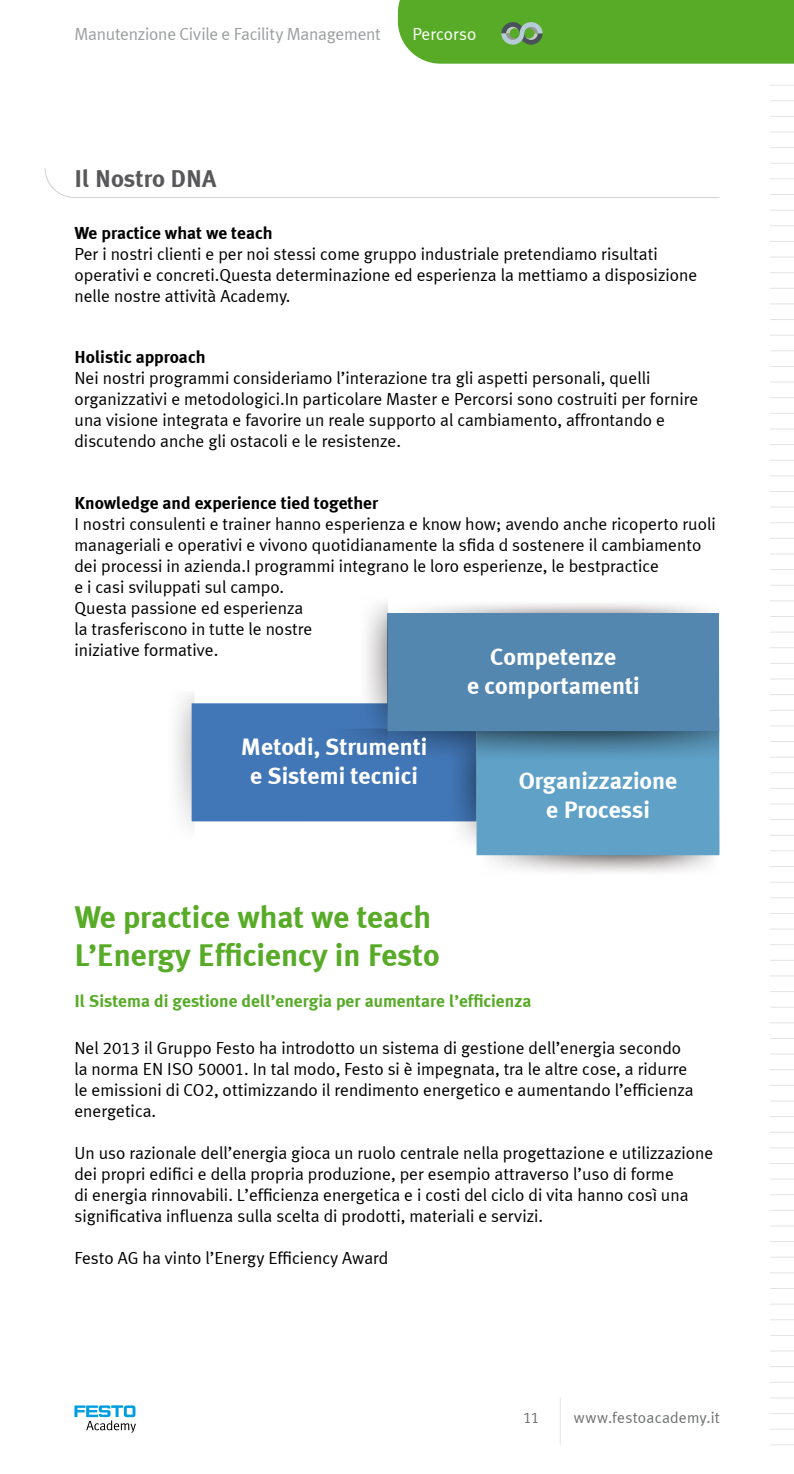
<style>
.page{position:relative;width:794px;height:1474px;background:#fff}
.page>*{position:absolute;margin:0;border:0;box-sizing:border-box;transform-origin:0 0}
.t1{font:700 31.5px/37.8px "Meta Plus LF";color:#57ab27}
.t2{font:700 24.5px "Meta Plus LF";color:#58585a}
.t3{font:700 23.97px/28.7px "Meta Plus LF";color:#fff;text-align:center}
.t4{font:17.5px/21px "Meta Plus LF";color:#000}
.t5{font:700 17.5px "Meta Plus LF";color:#000}
.t6{font:700 17.5px "Meta Plus LF";color:#57ab27}
.t7{font:17.5px "Meta Plus LF";letter-spacing:-.015em;color:#9c9e9f}
.t8{font:17.5px "Meta Plus LF";color:#fff}
.t9{font:15.75px "Meta Plus LF";letter-spacing:.01em;color:#707172}
</style>
<div class="page">
<svg style="left:770px;top:913px;width:24px;height:1px"></svg>
<svg style="left:770px;top:928px;width:24px;height:1px"></svg>
<svg style="left:770px;top:944px;width:24px;height:1px"></svg>
<svg style="left:770px;top:975px;width:24px;height:1px"></svg>
<svg style="left:770px;top:991px;width:24px;height:1px"></svg>
<svg style="left:770px;top:1022px;width:24px;height:1px"></svg>
<svg style="left:770px;top:1038px;width:24px;height:1px"></svg>
<svg style="left:770px;top:1053px;width:24px;height:1px"></svg>
<svg style="left:770px;top:1069px;width:24px;height:1px"></svg>
<svg style="left:770px;top:1100px;width:24px;height:1px"></svg>
<svg style="left:770px;top:1116px;width:24px;height:1px"></svg>
<svg style="left:770px;top:1147px;width:24px;height:1px"></svg>
<svg style="left:770px;top:1163px;width:24px;height:1px"></svg>
<svg style="left:771px;top:1178px;width:23px;height:1px"></svg>
<svg style="left:770px;top:1194px;width:24px;height:1px"></svg>
<svg style="left:770px;top:1225px;width:24px;height:1px"></svg>
<svg style="left:770px;top:1241px;width:24px;height:1px"></svg>
<svg style="left:770px;top:1272px;width:24px;height:1px"></svg>
<svg style="left:770px;top:1319px;width:24px;height:1px"></svg>
<svg style="left:770px;top:1350px;width:24px;height:1px"></svg>
<svg style="left:770px;top:1366px;width:24px;height:1px"></svg>
<svg style="left:770px;top:1397px;width:24px;height:1px"></svg>
<svg style="left:770px;top:1444px;width:24px;height:1px"></svg>
<svg style="left:770px;top:85px;width:24px;height:1px"></svg>
<svg style="left:770px;top:100px;width:24px;height:1px"></svg>
<svg style="left:770px;top:132px;width:24px;height:1px"></svg>
<svg style="left:770px;top:147px;width:24px;height:1px"></svg>
<svg style="left:770px;top:178px;width:24px;height:1px"></svg>
<svg style="left:770px;top:194px;width:24px;height:1px"></svg>
<svg style="left:770px;top:225px;width:24px;height:1px"></svg>
<svg style="left:770px;top:256px;width:24px;height:1px"></svg>
<svg style="left:770px;top:272px;width:24px;height:1px"></svg>
<svg style="left:770px;top:303px;width:24px;height:1px"></svg>
<svg style="left:770px;top:319px;width:24px;height:1px"></svg>
<svg style="left:770px;top:350px;width:24px;height:1px"></svg>
<svg style="left:770px;top:381px;width:24px;height:1px"></svg>
<svg style="left:770px;top:397px;width:24px;height:1px"></svg>
<svg style="left:770px;top:428px;width:24px;height:1px"></svg>
<svg style="left:770px;top:444px;width:24px;height:1px"></svg>
<svg style="left:770px;top:475px;width:24px;height:1px"></svg>
<svg style="left:770px;top:491px;width:24px;height:1px"></svg>
<svg style="left:770px;top:522px;width:24px;height:1px"></svg>
<svg style="left:770px;top:553px;width:24px;height:1px"></svg>
<svg style="left:770px;top:569px;width:24px;height:1px"></svg>
<svg style="left:770px;top:600px;width:24px;height:1px"></svg>
<svg style="left:770px;top:616px;width:24px;height:1px"></svg>
<svg style="left:770px;top:647px;width:24px;height:1px"></svg>
<svg style="left:770px;top:116px;width:24px;height:1px"></svg>
<svg style="left:770px;top:163px;width:24px;height:1px"></svg>
<svg style="left:770px;top:241px;width:24px;height:1px"></svg>
<svg style="left:770px;top:288px;width:24px;height:1px"></svg>
<svg style="left:770px;top:366px;width:24px;height:1px"></svg>
<svg style="left:770px;top:413px;width:24px;height:1px"></svg>
<svg style="left:770px;top:506px;width:24px;height:1px"></svg>
<svg style="left:770px;top:538px;width:24px;height:1px"></svg>
<svg style="left:770px;top:585px;width:24px;height:1px"></svg>
<svg style="left:770px;top:663px;width:24px;height:1px"></svg>
<svg style="left:770px;top:678px;width:24px;height:1px"></svg>
<svg style="left:770px;top:725px;width:24px;height:1px"></svg>
<svg style="left:770px;top:772px;width:24px;height:1px"></svg>
<svg style="left:770px;top:803px;width:24px;height:1px"></svg>
<svg style="left:770px;top:210px;width:24px;height:1px"></svg>
<svg style="left:770px;top:335px;width:24px;height:1px"></svg>
<svg style="left:770px;top:460px;width:24px;height:1px"></svg>
<svg style="left:771px;top:631px;width:23px;height:1px"></svg>
<svg style="left:770px;top:694px;width:24px;height:1px"></svg>
<svg style="left:770px;top:741px;width:24px;height:1px"></svg>
<svg style="left:770px;top:788px;width:24px;height:1px"></svg>
<svg style="left:770px;top:819px;width:24px;height:1px"></svg>
<svg style="left:770px;top:850px;width:24px;height:1px"></svg>
<svg style="left:770px;top:866px;width:24px;height:1px"></svg>
<svg style="left:770px;top:897px;width:24px;height:1px"></svg>
<svg style="left:74px;top:1405px;width:62px;height:27px"></svg>
<div style="left:398px;top:0;width:396px;height:64px;background:#57ab27"></div>
<hr style="left:560px;top:1397px;width:1px;height:47px;background:#e3e4e4">
<svg style="left:44px;top:168px;width:676px;height:30px"></svg>
<svg style="left:176px;top:693px;width:18px;height:134px"></svg>
<svg style="left:476px;top:855px;width:243px;height:18px"></svg>
<div style="left:192px;top:703px;width:249px;height:118px;background:#4277b7"></div>
<div style="left:476px;top:716px;width:243px;height:139px;background:#5fa1c7"></div>
<svg style="left:387px;top:602px;width:319px;height:11px"></svg>
<svg style="left:441px;top:768px;width:35px;height:74px"></svg>
<svg style="left:322px;top:728px;width:397px;height:40px"></svg>
<div style="left:387px;top:613px;width:332px;height:118px;background:#5487b0"></div>
<svg style="left:351px;top:602px;width:36px;height:146px"></svg>
<p class="t7" style="left:74px;top:24px;width:308px">Manutenzione Civile e Facility Management</p>
<p class="t8" style="left:412px;top:24px;width:66px">Percorso</p>
<h2 class="t2" style="left:74px;top:163px;width:143px">Il Nostro DNA</h2>
<p class="t5" style="left:74px;top:222px;width:200px">We practice what we teach</p>
<p class="t4" style="left:74px;top:243px;width:624px">Per i nostri clienti e per noi stessi come gruppo industriale pretendiamo risultati operativi e concreti.Questa determinazione ed esperienza la mettiamo a disposizione nelle nostre attività Academy.</p>
<p class="t5" style="left:74px;top:346px;width:132px">Holistic approach</p>
<p class="t4" style="left:74px;top:367px;width:625px">Nei nostri programmi consideriamo l’interazione tra gli aspetti personali, quelli organizzativi e metodologici.In particolare Master e Percorsi sono costruiti per fornire una visione integrata e favorire un reale supporto al cambiamento, affrontando e discutendo anche gli ostacoli e le resistenze.</p>
<p class="t5" style="left:74px;top:492px;width:305px">Knowledge and experience tied together</p>
<p class="t4" style="left:74px;top:513px;width:643px">I nostri consulenti e trainer hanno esperienza e know how; avendo anche ricoperto ruoli manageriali e operativi e vivono quotidianamente la sfida d sostenere il cambiamento dei processi in azienda.I programmi integrano le loro esperienze, le bestpractice<br>e i casi sviluppati sul campo.<br>Questa passione ed esperienza<br>la trasferiscono in tutte le nostre<br>iniziative formative.</p>
<h3 class="t3" style="left:467px;top:641px;width:174px">Competenze<br>e comportamenti</h3>
<h3 class="t3" style="left:241px;top:732px;width:188px">Metodi, Strumenti e Sistemi tecnici</h3>
<h1 class="t1" style="left:74px;top:896px;width:367px">We practice what we teach<br>L’Energy Efficiency in Festo</h1>
<h3 class="t3" style="left:519px;top:765px;width:160px">Organizzazione e Processi</h3>
<p class="t6" style="left:74px;top:989px;width:458px">Il Sistema di gestione dell’energia per aumentare l’efficienza</p>
<p class="t4" style="left:74px;top:1036px;width:621px">Nel 2013 il Gruppo Festo ha introdotto un sistema di gestione dell’energia secondo la norma EN ISO 50001. In tal modo, Festo si è impegnata, tra le altre cose, a ridurre le emissioni di CO2, ottimizzando il rendimento energetico e aumentando l’efficienza energetica.</p>
<p class="t4" style="left:74px;top:1141px;width:640px">Un uso razionale dell’energia gioca un ruolo centrale nella progettazione e utilizzazione dei propri edifici e della propria produzione, per esempio attraverso l’uso di forme<br>di energia rinnovabili. L’efficienza energetica e i costi del ciclo di vita hanno così una significativa influenza sulla scelta di prodotti, materiali e servizi.</p>
<p class="t4" style="left:74px;top:1246px;width:315px">Festo AG ha vinto l’Energy Efficiency Award</p>
<p class="t9" style="left:523px;top:1407px;width:18px">11</p>
<p class="t9" style="left:574px;top:1407px;width:148px">www.festoacademy.it</p>
</div>
